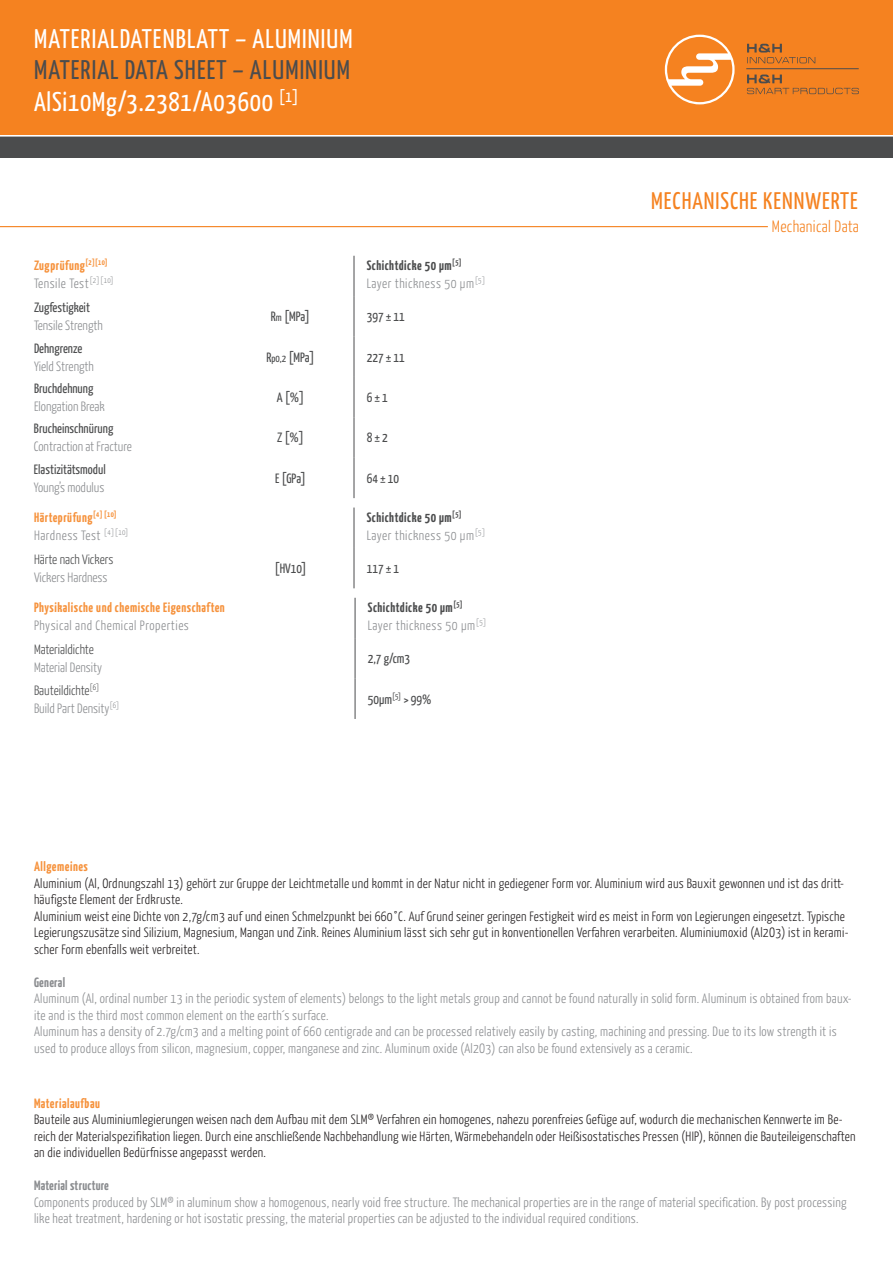
<style>
.page{position:relative;width:893px;height:1263px;background:#fff}
.page>*{position:absolute;margin:0;border:0;box-sizing:border-box;transform-origin:0 0}
.t1{font:27px/31.5px "Yanone Kaffeesatz";letter-spacing:.03em;color:#4b4c4d}
.t2{font:27px "Yanone Kaffeesatz";letter-spacing:.04em;color:#fff}
.t3{font:24px "Yanone Kaffeesatz";letter-spacing:.04em;color:#f58220}
.t4{font:300 16.5px "Yanone Kaffeesatz";letter-spacing:.02em;color:#f58220}
.t5{font:300 13.5px/16.5px "Yanone Kaffeesatz";letter-spacing:.02em;color:#231f20}
.t6{font:300 13.5px/16.5px "Yanone Kaffeesatz";letter-spacing:.02em;color:#8a8c8f}
.t7{font:300 13.5px/18px "Yanone Kaffeesatz";letter-spacing:.04em;color:#8a8c8f}
.t8{font:13.5px "Yanone Kaffeesatz";color:#4b4c4d}
.t9{font:300 13.5px/18px "Yanone Kaffeesatz";color:#8a8c8f}
.t10{font:700 13.5px/18px "Yanone Kaffeesatz";letter-spacing:.04em;color:#f6923c}
.t11{font:300 13.5px "Yanone Kaffeesatz";color:#4b4c4d}
.t12{font:700 13.5px "Yanone Kaffeesatz";letter-spacing:.02em;color:#8a8c8f}
.s1{color:#fff}
.s2{font-weight:700;color:#f6923c}
.s3{font-weight:700;color:#4b4c4d}
.s4{font-size:10.5px}
.s5{font-weight:300;color:#8a8c8f}
.s6{color:#4b4c4d}
</style>
<div class="page">
<div style="left:0;top:0;width:893px;height:134px;background:#f58220"></div>
<div style="left:0;top:136px;width:893px;height:21px;background:#4b4c4d"></div>
<svg style="left:665px;top:35px;width:70px;height:69px"></svg>
<svg style="left:667px;top:37px;width:65px;height:65px"></svg>
<hr style="left:746px;top:68px;width:113px;height:1px;background:#4b4c4d">
<svg style="left:747px;top:75px;width:112px;height:19px"></svg>
<svg style="left:747px;top:44px;width:68px;height:19px"></svg>
<hr style="left:0;top:136px;width:893px;height:1px;background:#fff">
<hr style="left:354px;top:256px;width:1px;height:40px;background:#4b4c4d">
<hr style="left:354px;top:296px;width:1px;height:41px;background:#4b4c4d">
<hr style="left:354px;top:337px;width:1px;height:40px;background:#4b4c4d">
<hr style="left:354px;top:377px;width:1px;height:40px;background:#4b4c4d">
<hr style="left:354px;top:417px;width:1px;height:41px;background:#4b4c4d">
<hr style="left:354px;top:458px;width:1px;height:40px;background:#4b4c4d">
<hr style="left:354px;top:507px;width:1px;height:41px;background:#4b4c4d">
<hr style="left:354px;top:548px;width:1px;height:40px;background:#4b4c4d">
<hr style="left:355px;top:598px;width:1px;height:40px;background:#4b4c4d">
<hr style="left:355px;top:638px;width:1px;height:40px;background:#4b4c4d">
<hr style="left:355px;top:678px;width:1px;height:41px;background:#4b4c4d">
<hr style="left:0;top:226px;width:768px;height:1px;background:#f58220">
<h1 class="t2" style="left:34px;top:22px;width:320px">MATERIALDATENBLATT – ALUMINIUM</h1>
<h1 class="t1" style="left:34px;top:54px;width:318px">MATERIAL DATA SHEET – ALUMINIUM<br><span class="s1">AlSi10Mg/3.2381/A03600</span> <sup>[1]</sup></h1>
<p class="t7" style="left:34px;top:256px;width:81px"><span class="s2">Zugprüfung</span><sup>[2][10]<br></sup>Tensile Test<sup>[2][10]</sup></p>
<p class="t7" style="left:367px;top:256px;width:120px"><span class="s3">Schichtdicke 50 μm</span><sup>[5]<br></sup>Layer thickness 50 μm<sup>[5]</sup></p>
<p class="t8" style="left:34px;top:299px;width:57px">Zugfestigkeit</p>
<p class="t9" style="left:34px;top:316px;width:70px">Tensile Strength</p>
<p class="t8" style="left:271px;top:308px;width:41px">R<span class="s4">m</span> [MPa]</p>
<p class="t8" style="left:367px;top:308px;width:40px">397 ± 11</p>
<p class="t8" style="left:34px;top:340px;width:50px">Dehngrenze</p>
<p class="t9" style="left:34px;top:357px;width:61px">Yield Strength</p>
<p class="t8" style="left:34px;top:380px;width:61px">Bruchdehnung</p>
<p class="t9" style="left:34px;top:397px;width:72px">Elongation Break</p>
<p class="t8" style="left:34px;top:421px;width:81px">Brucheinschnürung</p>
<p class="t9" style="left:34px;top:437px;width:99px">Contraction at Fracture</p>
<p class="t8" style="left:34px;top:461px;width:73px">Elastizitätsmodul</p>
<p class="t9" style="left:34px;top:478px;width:72px">Young’s modulus</p>
<p class="t8" style="left:267px;top:349px;width:50px">R<span class="s4">p0,2</span> [MPa]</p>
<p class="t8" style="left:367px;top:349px;width:40px">227 ± 11</p>
<p class="t8" style="left:277px;top:389px;width:29px">A [%]</p>
<p class="t8" style="left:367px;top:389px;width:23px">6 ± 1</p>
<p class="t8" style="left:277px;top:429px;width:29px">Z [%]</p>
<p class="t8" style="left:367px;top:429px;width:23px">8 ± 2</p>
<p class="t8" style="left:275px;top:470px;width:32px">E [GPa]</p>
<p class="t8" style="left:367px;top:470px;width:34px">64 ± 10</p>
<p class="t10" style="left:34px;top:508px;width:96px">Härteprüfung<sup>[4]</sup> <sup>[10]<br></sup><span class="s5">Hardness Test</span> <sup>[4][10]</sup></p>
<p class="t7" style="left:367px;top:508px;width:120px"><span class="s3">Schichtdicke 50 μm</span><sup>[5]<br></sup>Layer thickness 50 μm<sup>[5]</sup></p>
<p class="t11" style="left:34px;top:551px;width:81px">Härte nach Vickers</p>
<p class="t9" style="left:34px;top:568px;width:75px">Vickers Hardness</p>
<p class="t8" style="left:275px;top:560px;width:33px">[HV10]</p>
<p class="t8" style="left:367px;top:560px;width:34px">117 ± 1</p>
<p class="t10" style="left:34px;top:598px;width:192px">Physikalische und chemische Eigenschaften</p>
<p class="t7" style="left:34px;top:616px;width:156px">Physical and Chemical Properties</p>
<p class="t11" style="left:34px;top:641px;width:61px">Materialdichte</p>
<p class="t9" style="left:34px;top:658px;width:70px">Material Density</p>
<p class="t7" style="left:368px;top:598px;width:120px"><span class="s3">Schichtdicke 50 μm</span><sup>[5]<br></sup>Layer thickness 50 μm<sup>[5]</sup></p>
<p class="t8" style="left:368px;top:650px;width:44px">2,7 g/cm3</p>
<p class="t9" style="left:34px;top:681px;width:87px"><span class="s6">Bauteildichte</span><sup>[6]<br></sup>Build Part Density<sup>[6]</sup></p>
<p class="t8" style="left:368px;top:691px;width:65px">50μm<sup>[5]</sup> &gt; 99%</p>
<h2 class="t3" style="left:651px;top:186px;width:208px">MECHANISCHE KENNWERTE</h2>
<p class="t4" style="left:772px;top:216px;width:89px">Mechanical Data</p>
<p class="t10" style="left:34px;top:857px;width:55px">Allgemeines</p>
<p class="t5" style="left:34px;top:874px;width:816px">Aluminium (Al, Ordnungszahl 13) gehört zur Gruppe der Leichtmetalle und kommt in der Natur nicht in gediegener Form vor. Aluminium wird aus Bauxit gewonnen und ist das dritt&shy;häufigste Element der Erdkruste.<br>Aluminium weist eine Dichte von 2,7g/cm3 auf und einen Schmelzpunkt bei 660°C. Auf Grund seiner geringen Festigkeit wird es meist in Form von Legierungen eingesetzt. Typische Legierungszusätze sind Silizium, Magnesium, Mangan und Zink. Reines Aluminium lässt sich sehr gut in konventionellen Verfahren verarbeiten. Aluminiumoxid (Al2O3) ist in kerami&shy;scher Form ebenfalls weit verbreitet.</p>
<p class="t12" style="left:34px;top:973px;width:33px">General</p>
<p class="t6" style="left:34px;top:990px;width:819px">Aluminum (Al, ordinal number 13 in the periodic system of elements) belongs to the light metals group and cannot be found naturally in solid form. Aluminum is obtained from baux&shy;ite and is the third most common element on the earth´s surface.<br>Aluminum has a density of 2.7g/cm3 and a melting point of 660 centigrade and can be processed relatively easily by casting, machining and pressing. Due to its low strength it is used to produce alloys from silicon, magnesium, copper, manganese and zinc. Aluminum oxide (Al2O3) can also be found extensively as a ceramic.</p>
<p class="t10" style="left:34px;top:1093px;width:68px">Materialaufbau</p>
<p class="t5" style="left:34px;top:1111px;width:823px">Bauteile aus Aluminiumlegierungen weisen nach dem Aufbau mit dem SLM® Verfahren ein homogenes, nahezu porenfreies Gefüge auf, wodurch die mechanischen Kennwerte im Be&shy;reich der Materialspezifikation liegen. Durch eine anschließende Nachbehandlung wie Härten, Wärmebehandeln oder Heißisostatisches Pressen (HIP), können die Bauteileigenschaften an die individuellen Bedürfnisse angepasst werden.</p>
<p class="t12" style="left:34px;top:1177px;width:76px">Material structure</p>
<p class="t6" style="left:34px;top:1193px;width:814px">Components produced by SLM® in aluminum show a homogenous, nearly void free structure. The mechanical properties are in the range of material specification. By post processing like heat treatment, hardening or hot isostatic pressing, the material properties can be adjusted to the individual required conditions.</p>
</div>
